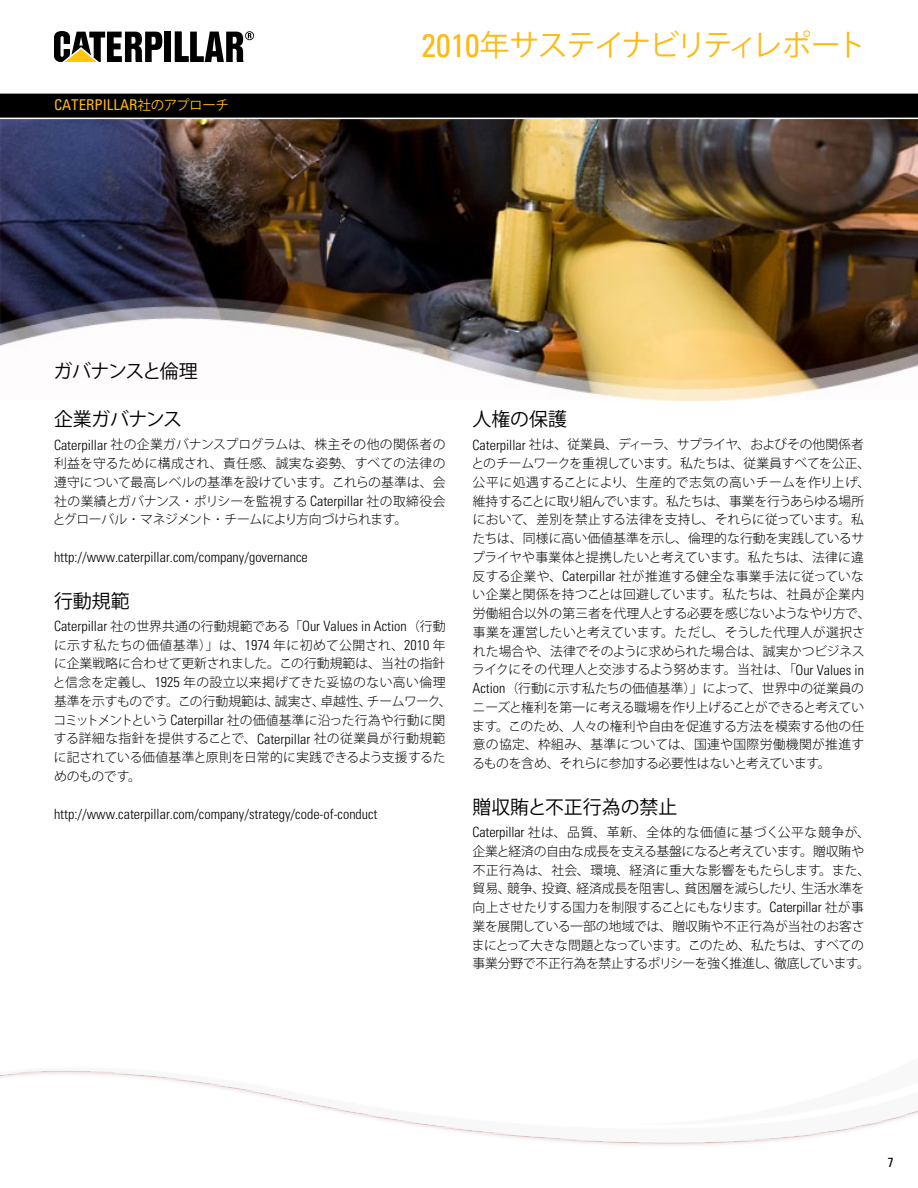
<style>
.page{position:relative;width:918px;height:1188px;background:#fff}
.page>*{position:absolute;margin:0;border:0;box-sizing:border-box;transform-origin:0 0}
.t1{font:29.7px "Koz Go Pro";letter-spacing:-.05em;color:#fdba11}
.t2{font:18.9px "Koz Go Pro";color:#000}
.t3{font:18.9px "Koz Go Pro";letter-spacing:-.08em;color:#000}
.t4{font:18.9px "Koz Go Pro";letter-spacing:-.03em;color:#000}
.t5{font:condensed 14.85px "Univers LT Std";color:#fdba11}
.t6{font:300 condensed 14.1px "Univers LT Std";color:#000}
.t7{font:condensed 13.2px "Univers LT Std";color:#000}
.t8{font:300 12.9px/18.8px "Koz Go Pro";letter-spacing:-.01em;color:#000}
.s1{font-family:"Koz Go Pro";font-stretch:normal;font-size:13.5px}
.s2{font-family:"Univers LT Std";font-stretch:condensed;font-size:32.7px}
.s3{font-family:"Univers LT Std";font-stretch:condensed;font-size:14.1px}
.s4{font-family:"Koz Go Pro";font-stretch:normal;font-size:12.9px}
</style>
<div class="page">
<img style="left:0;top:1070px;width:918px;height:76px">
<img style="left:0;top:120px;width:918px;height:281px">
<svg style="left:0;top:93px;width:918px;height:27px;background:#171616"></svg>
<div style="left:165px;top:32px;width:6px;height:30px;background:#000"></div>
<svg style="left:54px;top:31px;width:108px;height:31px"></svg>
<svg style="left:175px;top:31px;width:79px;height:31px"></svg>
<p class="t5" style="left:54px;top:96px;width:177px">CATERPILLAR<span class="s1">社のアプローチ</span></p>
<h1 class="t1" style="left:422px;top:26px;width:446px"><span class="s2">2010</span>年サステイナビリティレポート</h1>
<h2 class="t3" style="left:53px;top:359px;width:146px">ガバナンスと倫理</h2>
<h2 class="t4" style="left:54px;top:407px;width:130px">企業ガバナンス</h2>
<p class="t8" style="left:53px;top:435px;width:394px;text-align:justify"><span class="s3">Caterpillar</span> 社の企業ガバナンスプログラムは、株主その他の関係者の利益を守るために構成され、責任感、誠実な姿勢、すべての法律の遵守について最高レベルの基準を設けています。これらの基準は、会社の業績とガバナンス･ポリシーを監視する <span class="s3">Caterpillar</span> 社の取締役会とグローバル･マネジメント･チームにより方向づけられます。</p>
<p class="t6" style="left:54px;top:549px;width:255px">http://www.caterpillar.com/company/governance</p>
<h2 class="t2" style="left:54px;top:588px;width:77px">行動規範</h2>
<p class="t6" style="left:54px;top:618px;width:393px">Caterpillar <span class="s4">社の世界共通の行動規範である「</span>Our Values in Action<span class="s4">（行動</span></p>
<p class="t8" style="left:53px;top:636px;width:400px">に示す私たちの価値基準）」は、<span class="s3">1974</span> 年に初めて公開され、<span class="s3">2010</span> 年に企業戦略に合わせて更新されました。この行動規範は、当社の指針と信念を定義し、<span class="s3">1925</span> 年の設立以来掲げてきた妥協のない高い倫理基準を示すものです。この行動規範は、誠実さ、卓越性、チームワーク、コミットメントという <span class="s3">Caterpillar</span> 社の価値基準に沿った行為や行動に関する詳細な指針を提供することで、<span class="s3">Caterpillar</span> 社の従業員が行動規範に記されている価値基準と原則を日常的に実践できるよう支援するためのものです。</p>
<p class="t6" style="left:54px;top:805px;width:325px">http://www.caterpillar.com/company/strategy/code-of-conduct</p>
<h2 class="t2" style="left:472px;top:407px;width:96px">人権の保護</h2>
<p class="t8" style="left:471px;top:435px;width:401px"><span class="s3">Caterpillar</span> 社は、従業員、ディーラ、サプライヤ、およびその他関係者とのチームワークを重視しています。私たちは、従業員すべてを公正、公平に処遇することにより、生産的で志気の高いチームを作り上げ、維持することに取り組んでいます。私たちは、事業を行うあらゆる場所において、差別を禁止する法律を支持し、それらに従っています。私たちは、同様に高い価値基準を示し、倫理的な行動を実践しているサプライヤや事業体と提携したいと考えています。私たちは、法律に違反する企業や、<span class="s3">Caterpillar</span> 社が推進する健全な事業手法に従っていない企業と関係を持つことは回避しています。私たちは、社員が企業内労働組合以外の第三者を代理人とする必要を感じないようなやり方で、事業を運営したいと考えています。ただし、そうした代理人が選択された場合や、法律でそのように求められた場合は、誠実かつビジネスライクにその代理人と交渉するよう努めます。当社は、「<span class="s3">Our Values in Action</span>（行動に示す私たちの価値基準）」によって、世界中の従業員のニーズと権利を第一に考える職場を作り上げることができると考えています。このため、人々の権利や自由を促進する方法を模索する他の任意の協定、枠組み、基準については、国連や国際労働機関が推進するものを含め、それらに参加する必要性はないと考えています。</p>
<h2 class="t2" style="left:472px;top:795px;width:206px">贈収賄と不正行為の禁止</h2>
<p class="t8" style="left:472px;top:823px;width:400px"><span class="s3">Caterpillar</span> 社は、品質、革新、全体的な価値に基づく公平な競争が、企業と経済の自由な成長を支える基盤になると考えています。贈収賄や不正行為は、社会、環境、経済に重大な影響をもたらします。また、貿易、競争、投資、経済成長を阻害し、貧困層を減らしたり、生活水準を向上させたりする国力を制限することにもなります。<span class="s3">Caterpillar</span> 社が事業を展開している一部の地域では、贈収賄や不正行為が当社のお客さまにとって大きな問題となっています。このため、私たちは、すべての事業分野で不正行為を禁止するポリシーを強く推進し、徹底しています。</p>
<p class="t7" style="left:888px;top:1154px;width:7px">7</p>
</div>
